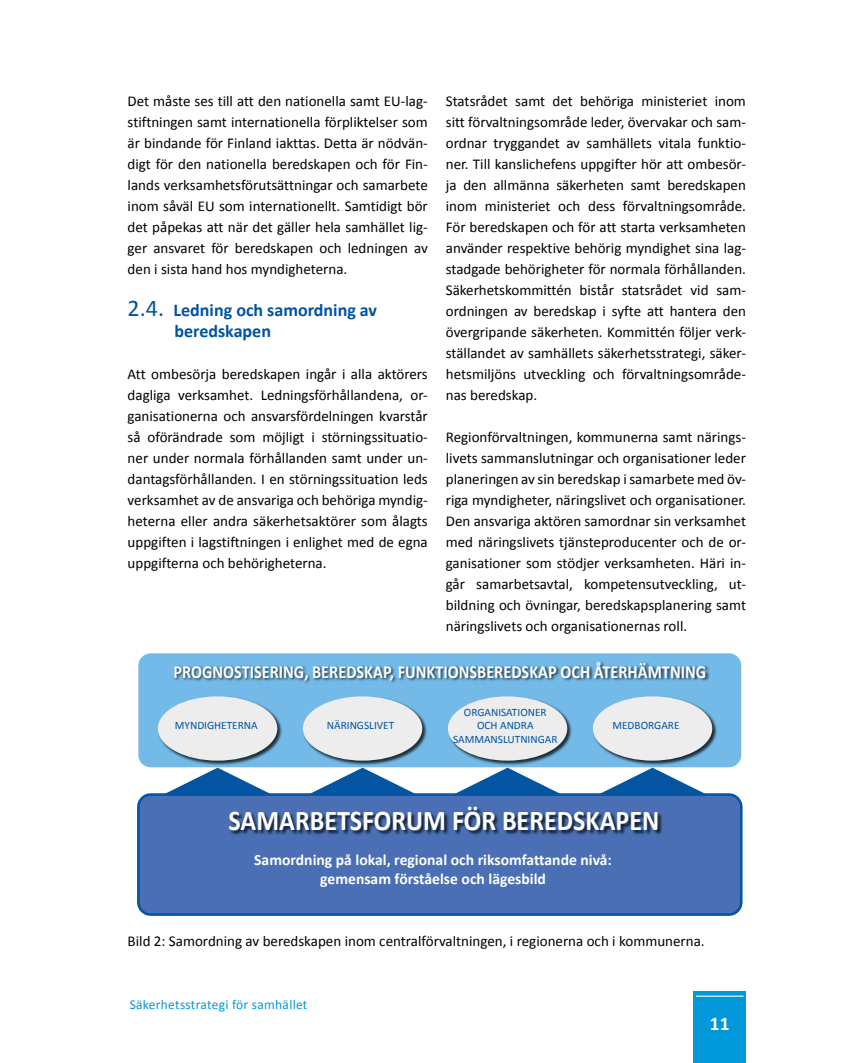
<style>
.page{position:relative;width:851px;height:1063px;background:#fff}
.page>*{position:absolute;margin:0;border:0;box-sizing:border-box;transform-origin:0 0}
.t1{font:700 28.65px "Calibri";color:#fff;scale:.91 1}
.t2{font:700 19.5px "Calibri";color:#fff}
.t3{font:700 18.45px "Calibri";color:#fff;scale:.88 1}
.t4{font:700 18px/21px "Calibri";color:#0053a1}
.t5{font:700 15.6px/18.8px "Calibri";color:#fff;text-align:center}
.t6{font:15px/21px "Calibri";color:#000;text-align:justify}
.t7{font:13.5px "Calibri";letter-spacing:.02em;color:#0098d8}
.t8{font:11.25px/13.5px "Calibri";color:#0354a1;text-align:center}
.t9{font:10.5px "Calibri";color:#000}
.s1{font-weight:400;font-size:24px}
</style>
<div class="page">
<div style="left:693px;top:992px;width:53px;height:71px;background:#0098d8"></div>
<hr style="left:696px;top:996px;width:47px;height:1px;background:#fff">
<div style="left:138px;top:653px;width:603px;height:114px;background:#73bae8;border-radius:12px"></div>
<svg style="left:166px;top:768px;width:103px;height:25px"></svg>
<img style="left:158px;top:718px;width:124px;height:47px">
<div style="left:158px;top:696px;width:119px;height:65px;background:#ededed;border-radius:50%"></div>
<svg style="left:311px;top:768px;width:103px;height:25px"></svg>
<img style="left:302px;top:718px;width:125px;height:47px">
<div style="left:303px;top:696px;width:119px;height:65px;background:#ededed;border-radius:50%"></div>
<svg style="left:456px;top:768px;width:103px;height:25px"></svg>
<img style="left:447px;top:718px;width:125px;height:47px">
<div style="left:448px;top:696px;width:119px;height:65px;background:#ededed;border-radius:50%"></div>
<svg style="left:601px;top:768px;width:103px;height:25px"></svg>
<img style="left:594px;top:718px;width:123px;height:47px">
<div style="left:592px;top:696px;width:120px;height:65px;background:#ededed;border-radius:50%"></div>
<img style="left:161px;top:661px;width:552px;height:57px">
<div style="left:138px;top:795px;width:603px;height:120px;background:#4a6fb4;border-radius:12px"></div>
<div style="left:137px;top:793px;width:605px;height:123px;border:3px solid #0354a1;border-radius:12px"></div>
<img style="left:230px;top:808px;width:432px;height:27px">
<p class="t6" style="left:128px;top:91px;width:301px">Det måste ses till att den nationella samt EU-lag&shy;stiftningen samt internationella förpliktelser som är bindande för Finland iakttas. Detta är nödvän&shy;digt för den nationella beredskapen och för Fin&shy;lands verksamhetsförutsättningar och samarbete inom såväl EU som internationellt. Samtidigt bör det påpekas att när det gäller hela samhället lig&shy;ger ansvaret för beredskapen och ledningen av den i sista hand hos myndigheterna.</p>
<p class="t4" style="left:174px;top:300px;width:204px;text-indent:-47px"><span class="s1">2.4.</span> Ledning och samordning av beredskapen</p>
<p class="t6" style="left:128px;top:364px;width:301px">Att ombesörja beredskapen ingår i alla aktörers dagliga verksamhet. Ledningsförhållandena, or&shy;ganisationerna och ansvarsfördelningen kvarstår så oförändrade som möjligt i störningssituatio&shy;ner under normala förhållanden samt under un&shy;dantagsförhållanden. I en störningssituation leds verksamhet av de ansvariga och behöriga myndig&shy;heterna eller andra säkerhetsaktörer som ålagts uppgiften i lagstiftningen i enlighet med de egna uppgifterna och behörigheterna.</p>
<p class="t6" style="left:446px;top:91px;width:301px">Statsrådet samt det behöriga ministeriet inom sitt förvaltningsområde leder, övervakar och sam&shy;ordnar tryggandet av samhällets vitala funktio&shy;ner. Till kanslichefens uppgifter hör att ombesör&shy;ja den allmänna säkerheten samt beredskapen inom ministeriet och dess förvaltningsområde.<br>För beredskapen och för att starta verksamheten använder respektive behörig myndighet sina lag&shy;stadgade behörigheter för normala förhållanden.<br>Säkerhetskommittén bistår statsrådet vid sam&shy;ordningen av beredskap i syfte att hantera den övergripande säkerheten. Kommittén följer verk&shy;ställandet av samhällets säkerhetsstrategi, säker&shy;hetsmiljöns utveckling och förvaltningsområde&shy;nas beredskap.</p>
<p class="t6" style="left:446px;top:427px;width:301px">Regionförvaltningen, kommunerna samt närings&shy;livets sammanslutningar och organisationer leder planeringen av sin beredskap i samarbete med öv&shy;riga myndigheter, näringslivet och organisationer.<br>Den ansvariga aktören samordnar sin verksamhet med näringslivets tjänsteproducenter och de or&shy;ganisationer som stödjer verksamheten. Häri in&shy;går samarbetsavtal, kompetensutveckling, ut&shy;bildning och övningar, beredskapsplanering samt näringslivets och organisationernas roll.</p>
<p class="t3" style="left:173px;top:660px;width:606px">PROGNOSTISERING, BEREDSKAP, FUNKTIONSBEREDSKAP OCH ÅTERHÄMTNING</p>
<p class="t8" style="left:175px;top:718px;width:84px">MYNDIGHETERNA</p>
<p class="t8" style="left:327px;top:718px;width:69px">NÄRINGSLIVET</p>
<p class="t8" style="left:453px;top:705px;width:106px">ORGANISATIONER<br>OCH ANDRA<br>SAMMANSLUTNINGAR</p>
<p class="t8" style="left:612px;top:718px;width:69px">MEDBORGARE</p>
<h1 class="t1" style="left:228px;top:802px;width:475px">SAMARBETSFORUM FÖR BEREDSKAPEN</h1>
<p class="t5" style="left:254px;top:851px;width:359px">Samordning på lokal, regional och riksomfattande nivå: gemensam förståelse och lägesbild</p>
<p class="t9" style="left:145px;top:929px;width:344px">Kuva 2: Varautumisen yhteensovittaminen keskushallinnossa, alueilla ja kunnissa.</p>
<p class="t6" style="left:128px;top:931px;width:578px">Bild 2: Samordning av beredskapen inom centralförvaltningen, i regionerna och i kommunerna.</p>
<p class="t7" style="left:130px;top:996px;width:179px">Säkerhetsstrategi för samhället</p>
<h2 class="t2" style="left:709px;top:1011px;width:21px">11</h2>
</div>
